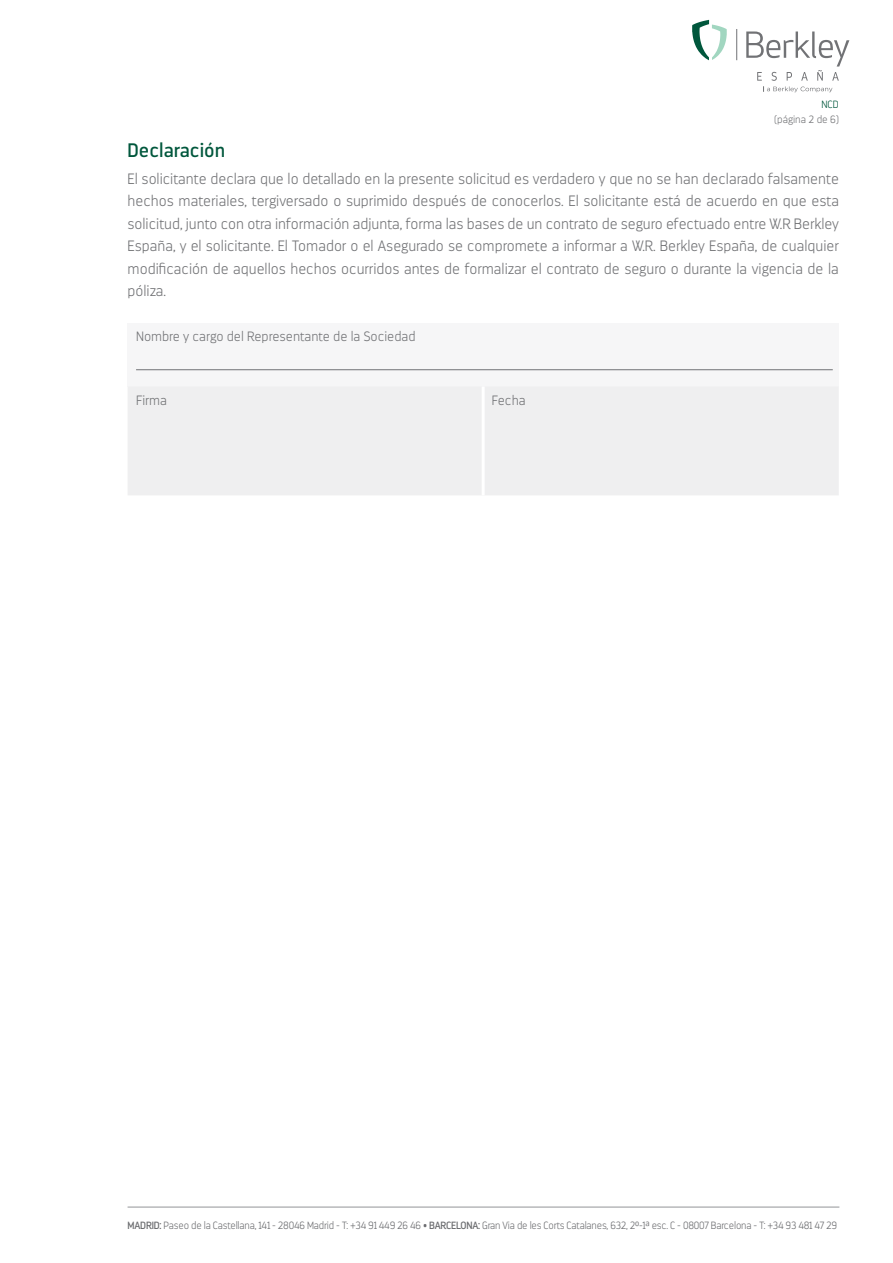
<style>
.page{position:relative;width:893px;height:1263px;background:#fff}
.page>*{position:absolute;margin:0;border:0;box-sizing:border-box;transform-origin:0 0}
.t1{font:19.5px "Darwin";color:#00573c}
.Text_Normal{font:200 15px/22.5px "Darwin";color:#717275;text-align:justify}
.t2{font:200 13.5px "Darwin";color:#717275}
.t3{font:200 10.5px "Darwin";letter-spacing:-.02em;color:#6c6d70}
.t4{font:200 10.5px "Darwin";color:#717275}
.t5{font:200 10.5px "Darwin";color:#00573c}
.s1{font-weight:400}
</style>
<div class="page">
<hr style="left:128px;top:1207px;width:711px;height:1px;background:#939598">
<svg style="left:692px;top:20px;width:35px;height:40px"></svg>
<hr style="left:736px;top:29px;width:1px;height:31px;background:#717275">
<svg style="left:746px;top:32px;width:103px;height:60px"></svg>
<div style="left:128px;top:323px;width:711px;height:63px;background:#f6f6f7"></div>
<div style="left:128px;top:386px;width:711px;height:109px;background:#efeff0"></div>
<hr style="left:482px;top:386px;width:3px;height:109px;background:#fff">
<hr style="left:136px;top:369px;width:697px;height:1px;background:#717275">
<p class="t5" style="left:821px;top:98px;width:19px">NCD</p>
<p class="t4" style="left:774px;top:113px;width:66px">(página 2 de 6)</p>
<p class="t1" style="left:128px;top:139px;width:99px">Declaración</p>
<p class="Text_Normal" style="left:128px;top:167px;width:713px">El solicitante declara que lo detallado en la presente solicitud es verdadero y que no se han declarado falsamente hechos materiales, tergiversado o suprimido después de conocerlos. El solicitante está de acuerdo en que esta solicitud, junto con otra información adjunta, forma las bases de un contrato de seguro efectuado entre W.R Berkley España, y el solicitante. El Tomador o el Asegurado se compromete a informar a W.R. Berkley España, de cualquier modificación de aquellos hechos ocurridos antes de formalizar el contrato de seguro o durante la vigencia de la póliza.</p>
<p class="t2" style="left:136px;top:329px;width:281px">Nombre y cargo del Representante de la Sociedad</p>
<p class="t2" style="left:136px;top:393px;width:32px">Firma</p>
<p class="t2" style="left:492px;top:393px;width:35px">Fecha</p>
<p class="t3" style="left:128px;top:1219px;width:711px"><span class="s1">MADRID:</span> Paseo de la Castellana, 141 - 28046 Madrid - T: +34 91 449 26 46 • <span class="s1">BARCELONA:</span> Gran Via de les Corts Catalanes, 632, 2º-1ª esc. C - 08007 Barcelona - T: +34 93 481 47 29</p>
</div>
